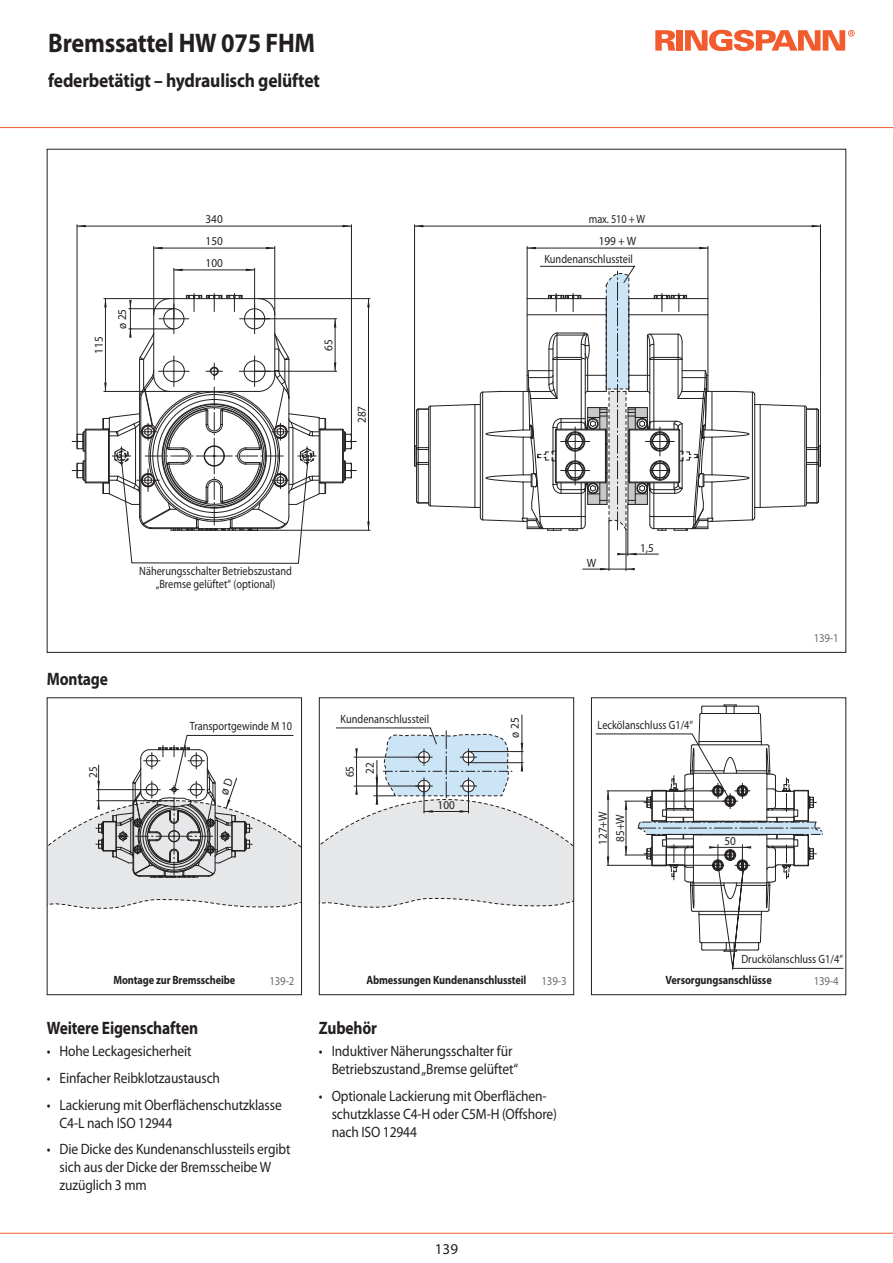
<style>
.page{position:relative;width:893px;height:1263px;background:#fff}
.page>*{position:absolute;margin:0;border:0;box-sizing:border-box;transform-origin:0 0}
.t1{font:700 27px "Myriad Pro";letter-spacing:-.01em;color:#231f20;scale:.9 1}
.t2{font:700 19.5px "Myriad Pro";letter-spacing:-.01em;color:#231f20;scale:.9 1}
.t3{font:700 18px "Myriad Pro";letter-spacing:-.01em;color:#231f20;scale:.86 1}
.t4{font:15px/18px "Myriad Pro";letter-spacing:-.01em;color:#231f20;scale:.9 1}
.t5{font:15px "Myriad Pro";letter-spacing:-.01em;color:#231f20}
.t6{font:12px/13.5px "Myriad Pro";color:#231f20;text-align:center;scale:.86 1}
.t7{font:700 12px "Myriad Pro";letter-spacing:-.01em;color:#231f20;scale:.86 1}
.t8{font:12px/17.4px "Myriad Pro";color:#231f20;scale:.93 1}
.t9{font:12px "Myriad Pro";letter-spacing:-.01em;color:#6c6d70;scale:.9 1}
</style>
<div class="page">
<hr style="left:0;top:127px;width:893px;height:1px;background:#f15b2e">
<hr style="left:0;top:1233px;width:893px;height:1px;background:#f15b2e">
<hr style="left:527px;top:246px;width:1px;height:53px;background:#231f20">
<hr style="left:708px;top:246px;width:1px;height:53px;background:#231f20">
<hr style="left:527px;top:248px;width:181px;height:1px;background:#231f20">
<hr style="left:77px;top:225px;width:1px;height:209px;background:#231f20">
<hr style="left:351px;top:225px;width:1px;height:209px;background:#231f20">
<hr style="left:77px;top:226px;width:274px;height:1px;background:#231f20">
<hr style="left:174px;top:268px;width:1px;height:51px;background:#231f20">
<hr style="left:254px;top:268px;width:1px;height:51px;background:#231f20">
<hr style="left:174px;top:270px;width:81px;height:1px;background:#231f20">
<hr style="left:153px;top:246px;width:1px;height:69px;background:#231f20">
<hr style="left:274px;top:246px;width:1px;height:69px;background:#231f20">
<hr style="left:154px;top:248px;width:121px;height:1px;background:#231f20">
<hr style="left:259px;top:298px;width:111px;height:1px;background:#231f20">
<hr style="left:248px;top:530px;width:122px;height:1px;background:#231f20">
<hr style="left:368px;top:299px;width:1px;height:231px;background:#231f20">
<hr style="left:626px;top:529px;width:1px;height:42px;background:#231f20">
<hr style="left:609px;top:521px;width:1px;height:49px;background:#231f20">
<hr style="left:628px;top:503px;width:1px;height:53px;background:#231f20">
<hr style="left:622px;top:554px;width:36px;height:1px;background:#231f20">
<hr style="left:583px;top:569px;width:46px;height:1px;background:#231f20">
<svg style="left:527px;top:247px;width:9px;height:2px"></svg>
<svg style="left:626px;top:568px;width:9px;height:2px"></svg>
<svg style="left:154px;top:247px;width:8px;height:2px"></svg>
<svg style="left:174px;top:269px;width:9px;height:2px"></svg>
<svg style="left:77px;top:225px;width:9px;height:2px"></svg>
<svg style="left:342px;top:225px;width:9px;height:2px"></svg>
<hr style="left:414px;top:225px;width:1px;height:230px;background:#231f20">
<hr style="left:820px;top:225px;width:1px;height:230px;background:#231f20">
<hr style="left:415px;top:226px;width:405px;height:1px;background:#231f20">
<svg style="left:415px;top:225px;width:8px;height:2px"></svg>
<svg style="left:812px;top:225px;width:8px;height:2px"></svg>
<svg style="left:246px;top:269px;width:9px;height:2px"></svg>
<svg style="left:266px;top:247px;width:9px;height:2px"></svg>
<svg style="left:699px;top:247px;width:9px;height:2px"></svg>
<svg style="left:617px;top:553px;width:20px;height:2px"></svg>
<svg style="left:600px;top:568px;width:9px;height:2px"></svg>
<svg style="left:367px;top:299px;width:3px;height:8px"></svg>
<svg style="left:367px;top:521px;width:3px;height:9px"></svg>
<div style="left:591px;top:697px;width:255px;height:298px;border:1px solid #231f20"></div>
<hr style="left:522px;top:715px;width:1px;height:55px;background:#231f20">
<svg style="left:675px;top:30px;width:2px;height:21px"></svg>
<svg style="left:655px;top:30px;width:20px;height:21px"></svg>
<div style="left:677px;top:30px;width:6px;height:21px;background:#f15b2e"></div>
<svg style="left:685px;top:30px;width:170px;height:21px"></svg>
<svg style="left:595px;top:705px;width:123px;height:246px"></svg>
<svg style="left:718px;top:651px;width:126px;height:319px"></svg>
<svg style="left:319px;top:727px;width:255px;height:180px"></svg>
<svg style="left:72px;top:291px;width:284px;height:273px"></svg>
<svg style="left:414px;top:266px;width:407px;height:265px"></svg>
<svg style="left:47px;top:735px;width:255px;height:175px"></svg>
<p class="t1" style="left:48px;top:32px;width:298px">Bremssattel HW 075 FHM</p>
<p class="t2" style="left:48px;top:73px;width:303px">federbetätigt – hydraulisch gelüftet</p>
<p class="t8" style="left:91px;top:354px;width:20px;rotate:-90deg">115</p>
<p class="t8" style="left:114px;top:329px;width:23px;rotate:-90deg">ø 25</p>
<p class="t8" style="left:206px;top:212px;width:20px">340</p>
<p class="t8" style="left:206px;top:255px;width:20px">100</p>
<p class="t8" style="left:206px;top:234px;width:20px">150</p>
<p class="t8" style="left:321px;top:351px;width:14px;rotate:-90deg">65</p>
<p class="t8" style="left:354px;top:423px;width:20px;rotate:-90deg">287</p>
<p class="t6" style="left:139px;top:565px;width:179px">Näherungsschalter Betriebszustand „Bremse gelüftet“ (optional)</p>
<p class="t3" style="left:47px;top:673px;width:73px">Montage</p>
<p class="t8" style="left:85px;top:778px;width:14px;rotate:-90deg">25</p>
<p class="t6" style="left:190px;top:720px;width:120px">Transportgewinde M 10</p>
<p class="t6" style="left:341px;top:713px;width:104px">Kundenanschlussteil</p>
<p class="t8" style="left:342px;top:777px;width:14px;rotate:-90deg">65</p>
<p class="t8" style="left:362px;top:774px;width:14px;rotate:-90deg">22</p>
<p class="t8" style="left:438px;top:797px;width:20px">100</p>
<p class="t6" style="left:589px;top:213px;width:67px">max. 510 + W</p>
<p class="t6" style="left:544px;top:253px;width:104px">Kundenanschlussteil</p>
<p class="t8" style="left:599px;top:234px;width:42px">199 + W</p>
<p class="t8" style="left:507px;top:737px;width:23px;rotate:-90deg">ø 25</p>
<p class="t8" style="left:587px;top:555px;width:12px">W</p>
<p class="t8" style="left:640px;top:540px;width:16px">1,5</p>
<p class="t6" style="left:598px;top:719px;width:113px">Leckölanschluss G1/4“</p>
<p class="t8" style="left:595px;top:845px;width:37px;rotate:-90deg">127+W<br>85+W</p>
<p class="t8" style="left:724px;top:833px;width:14px">50</p>
<p class="t9" style="left:814px;top:634px;width:29px">139-1</p>
<p class="t6" style="left:741px;top:953px;width:120px">Druckölanschluss G1/4“</p>
<p class="t7" style="left:113px;top:976px;width:143px">Montage zur Bremsscheibe</p>
<p class="t9" style="left:269px;top:976px;width:29px">139-2</p>
<p class="t9" style="left:541px;top:976px;width:29px">139-3</p>
<p class="t7" style="left:665px;top:976px;width:125px">Versorgungsanschlüsse</p>
<p class="t9" style="left:814px;top:976px;width:29px">139-4</p>
<p class="t7" style="left:366px;top:976px;width:187px">Abmessungen Kundenanschlussteil</p>
<p class="t3" style="left:47px;top:1021px;width:178px">Weitere Eigenschaften</p>
<p class="t4" style="left:47px;top:1043px;width:162px">• Hohe Leckagesicherheit</p>
<p class="t4" style="left:47px;top:1070px;width:194px">• Einfacher Reibklotzaustausch</p>
<p class="t4" style="left:60px;top:1097px;width:248px;text-indent:-13px">• Lackierung mit Oberflächenschutzklasse<br>C4-L nach ISO 12944</p>
<p class="t4" style="left:60px;top:1141px;width:258px;text-indent:-13px">• Die Dicke des Kundenanschlussteils ergibt sich aus der Dicke der Bremsscheibe W zuzüglich 3 mm</p>
<p class="t3" style="left:319px;top:1021px;width:69px">Zubehör</p>
<p class="t4" style="left:332px;top:1043px;width:209px;text-indent:-13px">• Induktiver Näherungsschalter für<br>Betriebszustand „Bremse gelüftet“</p>
<p class="t4" style="left:332px;top:1088px;width:252px;text-indent:-13px">• Optionale Lackierung mit Oberflächen&shy;schutzklasse C4-H oder C5M-H (Offshore) nach ISO 12944</p>
<p class="t5" style="left:435px;top:1244px;width:25px">139</p>
</div>
